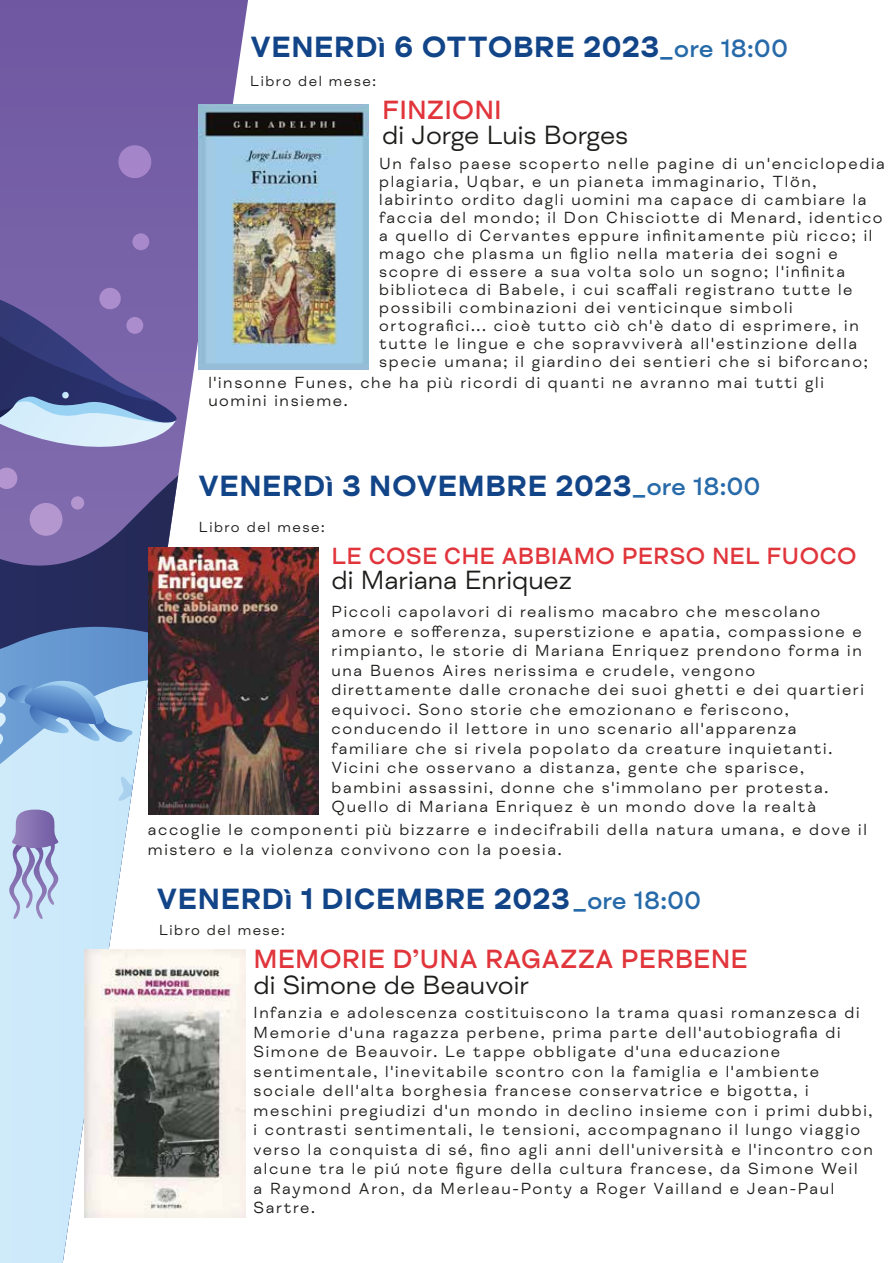
<style>
.page{position:relative;width:893px;height:1263px;background:#fff}
.page>*{position:absolute;margin:0;border:0;box-sizing:border-box;transform-origin:0 0}
.t1{font:700 30px "FS Meridian";color:#124488}
.t2{font:27px "FS Meridian";color:#1d1d1b}
.t3{font:500 27px "FS Meridian";color:#e1353c}
.t4{font:500 24px "FS Meridian";color:#e1353c}
.t5{font:16.5px/19.5px "FS Meridian";letter-spacing:.1em;color:#1d1d1b}
.t6{font:15px "FS Meridian";letter-spacing:.1em;color:#1d1d1b}
.s1{font-weight:500;font-size:25.5px;color:#276aa9}
</style>
<div class="page">
<svg style="left:0;top:0;width:248px;height:1218px"></svg>
<svg style="left:0;top:475px;width:178px;height:743px"></svg>
<svg style="left:0;top:627px;width:155px;height:591px"></svg>
<div style="left:0;top:123px;width:176px;height:127px;background:#755fa6"></div>
<svg style="left:0;top:250px;width:195px;height:198px"></svg>
<svg style="left:0;top:468px;width:17px;height:21px"></svg>
<div style="left:71px;top:496px;width:13px;height:13px;background:#b496cf;border-radius:50%"></div>
<div style="left:30px;top:503px;width:32px;height:33px;background:#b597cf;border-radius:50%"></div>
<div style="left:126px;top:317px;width:17px;height:17px;background:#ab8dcd;border-radius:50%"></div>
<div style="left:132px;top:233px;width:17px;height:17px;background:#a889cb;border-radius:50%"></div>
<div style="left:99px;top:288px;width:22px;height:21px;background:#ab8ccc;border-radius:50%"></div>
<div style="left:118px;top:145px;width:33px;height:33px;background:#a485ca;border-radius:50%"></div>
<svg style="left:0;top:680px;width:148px;height:583px"></svg>
<img style="left:198px;top:104px;width:170px;height:266px">
<img style="left:149px;top:547px;width:169px;height:267px">
<img style="left:84px;top:950px;width:162px;height:267px">
<svg style="left:0;top:681px;width:248px;height:240px"></svg>
<h1 class="t1" style="left:250px;top:29px;width:539px">VENERDì 6 OTTOBRE 2023<span class="s1">_ore 18:00</span></h1>
<p class="t6" style="left:250px;top:73px;width:127px">Libro del mese:</p>
<h2 class="t3" style="left:382px;top:94px;width:121px">FINZIONI</h2>
<h2 class="t2" style="left:382px;top:121px;width:248px">di Jorge Luis Borges</h2>
<p class="t5" style="left:379px;top:155px;width:507px;line-height:18px">Un falso paese scoperto nelle pagine di un'enciclopedia plagiaria, Uqbar, e un pianeta immaginario, Tlön, labirinto ordito dagli uomini ma capace di cambiare la faccia del mondo; il Don Chisciotte di Menard, identico a quello di Cervantes eppure infinitamente più ricco; il mago che plasma un figlio nella materia dei sogni e scopre di essere a sua volta solo un sogno; l'infinita biblioteca di Babele, i cui scaffali registrano tutte le possibili combinazioni dei venticinque simboli ortografici... cioè tutto ciò ch'è dato di esprimere, in tutte le lingue e che sopravviverà all'estinzione della specie umana; il giardino dei sentieri che si biforcano;</p>
<p class="t5" style="left:208px;top:374px;width:617px;line-height:18px">l'insonne Funes, che ha più ricordi di quanti ne avranno mai tutti gli uomini insieme.</p>
<h1 class="t1" style="left:198px;top:468px;width:564px">VENERDì 3 NOVEMBRE 2023<span class="s1">_ore 18:00</span></h1>
<p class="t6" style="left:199px;top:518px;width:127px">Libro del mese:</p>
<h3 class="t4" style="left:331px;top:542px;width:527px">LE COSE CHE ABBIAMO PERSO NEL FUOCO</h3>
<h2 class="t2" style="left:331px;top:566px;width:242px">di Mariana Enriquez</h2>
<p class="t5" style="left:331px;top:602px;width:534px">Piccoli capolavori di realismo macabro che mescolano amore e sofferenza, superstizione e apatia, compassione e rimpianto, le storie di Mariana Enriquez prendono forma in una Buenos Aires nerissima e crudele, vengono direttamente dalle cronache dei suoi ghetti e dei quartieri equivoci. Sono storie che emozionano e feriscono, conducendo iI lettore in uno scenario all'apparenza familiare che si rivela popolato da creature inquietanti.<br>Vicini che osservano a distanza, gente che sparisce, bambini assassini, donne che s'immolano per protesta.<br>Quello di Mariana Enriquez è un mondo dove la realtà</p>
<p class="t5" style="left:148px;top:820px;width:720px">accoglie le componenti più bizzarre e indecifrabili della natura umana, e dove il mistero e la violenza convivono con la poesia.</p>
<h1 class="t1" style="left:157px;top:881px;width:546px">VENERDì 1 DICEMBRE 2023<span class="s1">_ore 18:00</span></h1>
<p class="t6" style="left:159px;top:922px;width:127px">Libro del mese:</p>
<h2 class="t3" style="left:254px;top:944px;width:496px">MEMORIE D’UNA RAGAZZA PERBENE</h2>
<h2 class="t2" style="left:254px;top:970px;width:277px">di Simone de Beauvoir</h2>
<p class="t5" style="left:254px;top:1003px;width:621px">Infanzia e adolescenza costituiscono la trama quasi romanzesca di Memorie d'una ragazza perbene, prima parte dell'autobiografia di Simone de Beauvoir. Le tappe obbligate d'una educazione sentimentale, l'inevitabile scontro con la famiglia e l'ambiente sociale dell'alta borghesia francese conservatrice e bigotta, i meschini pregiudizi d'un mondo in declino insieme con i primi dubbi, i contrasti sentimentali, le tensioni, accompagnano il lungo viaggio verso la conquista di sé, fino agli anni dell'università e l'incontro con alcune tra le piú note figure della cultura francese, da Simone Weil<br>a Raymond Aron, da Merleau-Ponty a Roger Vailland e Jean-Paul Sartre.</p>
</div>
